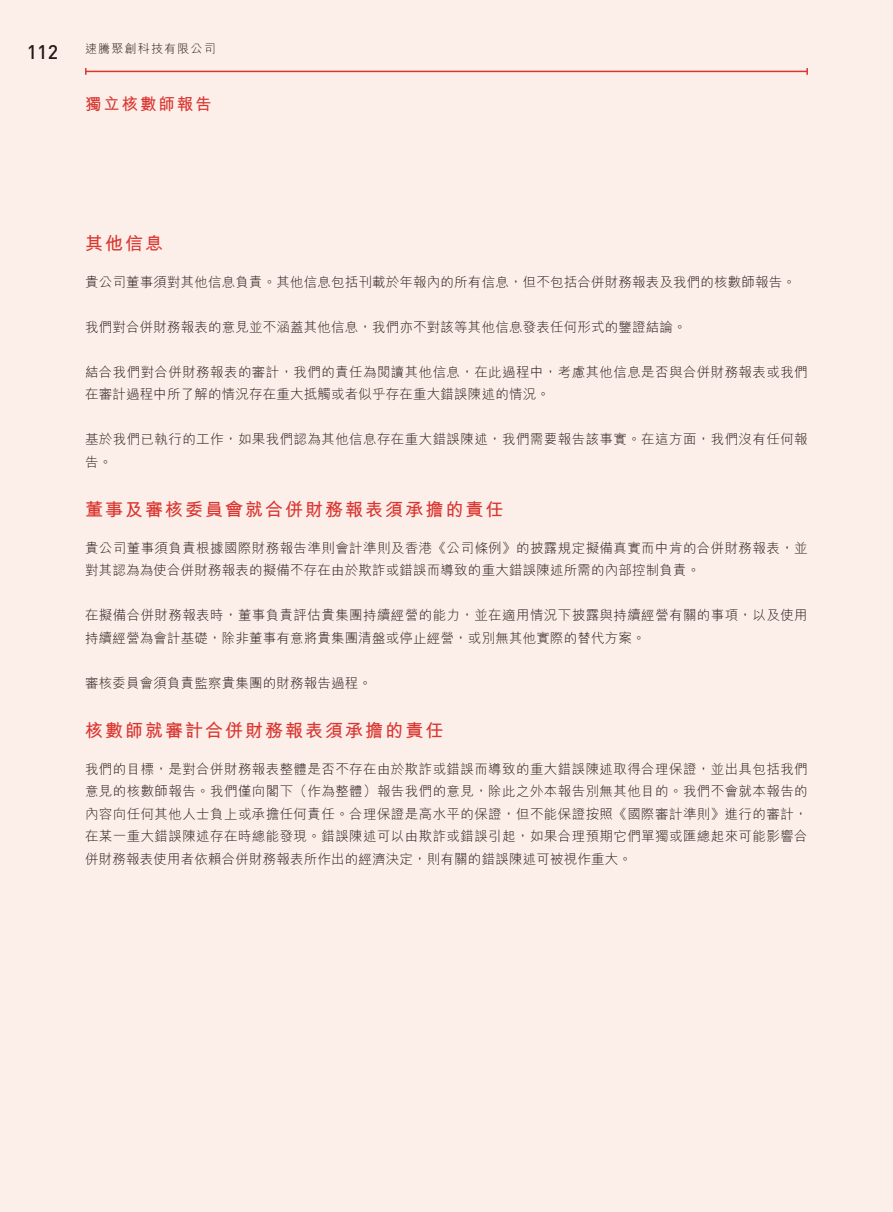
<style>
.page{position:relative;width:893px;height:1212px;background:#fcefe9}
.page>*{position:absolute;margin:0;border:0;box-sizing:border-box;transform-origin:0 0}
.t1{font:500 19.5px "DIN";color:#231916}
.t2{font:700 18px "M Hei HK";letter-spacing:.11em;color:#da3631}
.t3{font:700 16.5px "M Hei HK";letter-spacing:.11em;color:#da3631}
.t4{font:300 13.5px/22.5px "M Hei HK";letter-spacing:.015em;color:#231916}
.t5{font:300 12px "M Hei HK";letter-spacing:.1em;color:#231916}
</style>
<div class="page">
<hr style="left:86px;top:71px;width:721px;height:1px;background:#da3631">
<svg style="left:85px;top:68px;width:2px;height:7px"></svg>
<svg style="left:806px;top:68px;width:2px;height:7px"></svg>
<h1 class="t1" style="left:27px;top:39px;width:33px">112</h1>
<p class="t5" style="left:85px;top:40px;width:132px">速騰聚創科技有限公司</p>
<p class="t3" style="left:85px;top:92px;width:128px">獨立核數師報告</p>
<h2 class="t2" style="left:85px;top:230px;width:80px">其他信息</h2>
<p class="t4" style="left:85px;top:270px;width:712px">貴公司董事須對其他信息負責。其他信息包括刊載於年報內的所有信息，但不包括合併財務報表及我們的核數師報告。</p>
<p class="t4" style="left:85px;top:315px;width:603px">我們對合併財務報表的意見並不涵蓋其他信息，我們亦不對該等其他信息發表任何形式的鑒證結論。</p>
<p class="t4" style="left:85px;top:360px;width:724px">結合我們對合併財務報表的審計，我們的責任為閱讀其他信息，在此過程中，考慮其他信息是否與合併財務報表或我們在審計過程中所了解的情況存在重大抵觸或者似乎存在重大錯誤陳述的情況。</p>
<p class="t4" style="left:85px;top:428px;width:724px">基於我們已執行的工作，如果我們認為其他信息存在重大錯誤陳述，我們需要報告該事實。在這方面，我們沒有任何報告。</p>
<h2 class="t2" style="left:85px;top:496px;width:420px">董事及審核委員會就合併財務報表須承擔的責任</h2>
<p class="t4" style="left:85px;top:536px;width:724px">貴公司董事須負責根據國際財務報告準則會計準則及香港《公司條例》的披露規定擬備真實而中肯的合併財務報表，並對其認為為使合併財務報表的擬備不存在由於欺詐或錯誤而導致的重大錯誤陳述所需的內部控制負責。</p>
<p class="t4" style="left:85px;top:603px;width:724px">在擬備合併財務報表時，董事負責評估貴集團持續經營的能力，並在適用情況下披露與持續經營有關的事項，以及使用持續經營為會計基礎，除非董事有意將貴集團清盤或停止經營，或別無其他實際的替代方案。</p>
<p class="t4" style="left:85px;top:671px;width:289px">審核委員會須負責監察貴集團的財務報告過程。</p>
<h2 class="t2" style="left:85px;top:717px;width:360px">核數師就審計合併財務報表須承擔的責任</h2>
<p class="t4" style="left:85px;top:757px;width:724px;text-align:justify">我們的目標，是對合併財務報表整體是否不存在由於欺詐或錯誤而導致的重大錯誤陳述取得合理保證，並出具包括我們意見的核數師報告。我們僅向閣下（作為整體）報告我們的意見，除此之外本報告別無其他目的。我們不會就本報告的內容向任何其他人士負上或承擔任何責任。合理保證是高水平的保證，但不能保證按照《國際審計準則》進行的審計，在某一重大錯誤陳述存在時總能發現。錯誤陳述可以由欺詐或錯誤引起，如果合理預期它們單獨或匯總起來可能影響合併財務報表使用者依賴合併財務報表所作出的經濟決定，則有關的錯誤陳述可被視作重大。</p>
</div>
